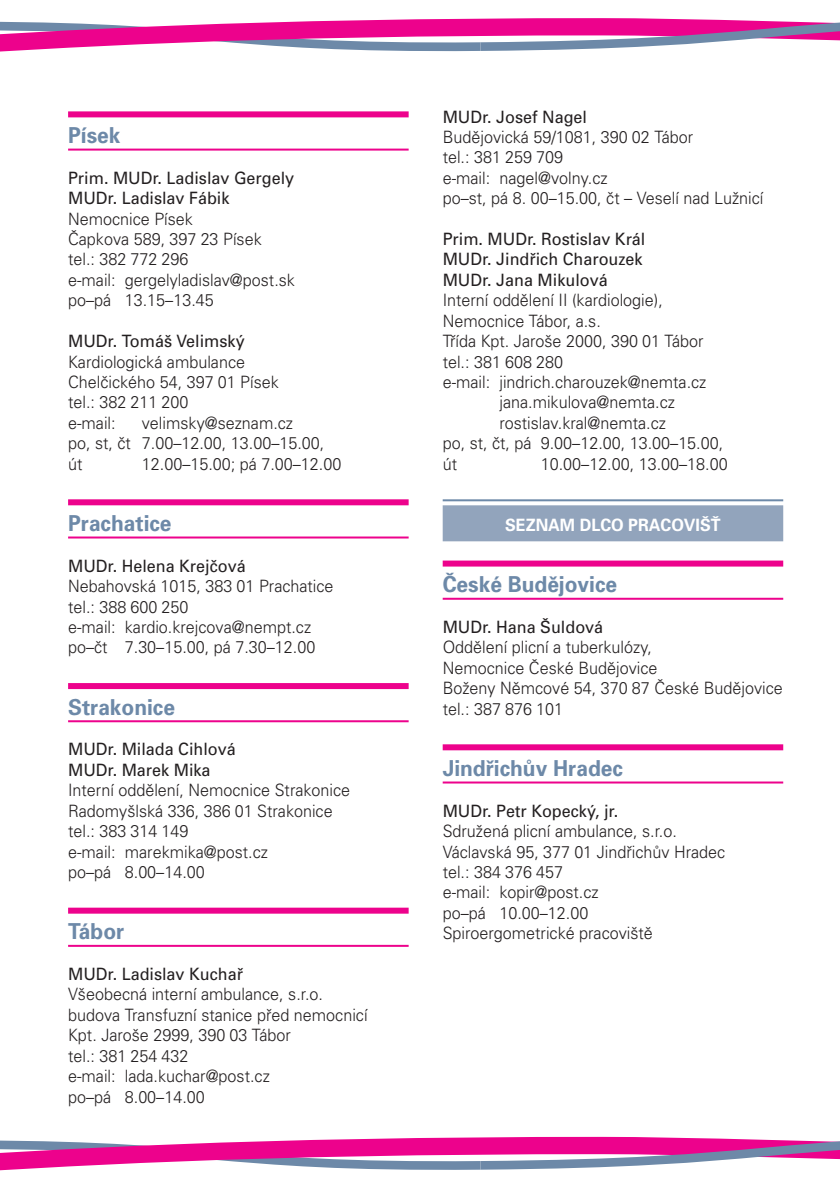
<style>
.page{position:relative;width:840px;height:1191px;background:#fff}
.page>*{position:absolute;margin:0;border:0;box-sizing:border-box;transform-origin:0 0}
.t1{font:700 22px "Univers CE";color:#6d89a8;scale:.95 1}
.t2{font:300 17px/20.4px "Univers CE";color:#231f20;scale:.95 1}
.t3{font:17px/20.4px "Univers CE";color:#231f20;scale:.95 1}
.t4{font:700 17px "Univers CE";color:#fff;scale:.95 1}
</style>
<div class="page">
<svg style="left:0;top:18px;width:839px;height:34px"></svg>
<svg style="left:0;top:1136px;width:839px;height:35px"></svg>
<div style="left:68px;top:111px;width:340px;height:6px;background:#ed028c"></div>
<hr style="left:68px;top:149px;width:340px;height:2px;background:#ed028c">
<div style="left:68px;top:499px;width:340px;height:6px;background:#ed028c"></div>
<hr style="left:68px;top:536px;width:340px;height:2px;background:#ed028c">
<div style="left:68px;top:683px;width:340px;height:6px;background:#ed028c"></div>
<hr style="left:68px;top:720px;width:340px;height:2px;background:#ed028c">
<div style="left:68px;top:907px;width:340px;height:6px;background:#ed028c"></div>
<hr style="left:68px;top:945px;width:340px;height:2px;background:#ed028c">
<hr style="left:442px;top:499px;width:340px;height:2px;background:#6d89a8">
<div style="left:442px;top:505px;width:340px;height:36px;background:#92a4bc"></div>
<div style="left:442px;top:560px;width:340px;height:6px;background:#ed028c"></div>
<hr style="left:442px;top:598px;width:340px;height:2px;background:#ed028c">
<div style="left:442px;top:744px;width:340px;height:6px;background:#ed028c"></div>
<hr style="left:442px;top:781px;width:340px;height:2px;background:#ed028c">
<p class="t1" style="left:68px;top:123px;width:57px">Písek</p>
<p class="t3" style="left:68px;top:168px;width:239px">Prim. MUDr. Ladislav Gergely<br>MUDr. Ladislav Fábik</p>
<p class="t2" style="left:68px;top:209px;width:240px">Nemocnice Písek<br>Čapkova 589, 397 23 Písek<br>tel.: 382 772 296<br>e‑mail: gergelyladislav@post.sk po–pá 13.15–13.45</p>
<p class="t3" style="left:68px;top:331px;width:187px">MUDr. Tomáš Velimský</p>
<p class="t2" style="left:68px;top:352px;width:223px">Kardiologická ambulance<br>Chelčického 54, 397 01 Písek tel.: 382 211 200<br>e‑mail:</p>
<p class="t2" style="left:68px;top:413px;width:271px;text-indent:74px">velimsky@seznam.cz<br>po, st, čt 7.00–12.00, 13.00–15.00, út</p>
<p class="t2" style="left:142px;top:454px;width:211px">12.00–15.00; pá 7.00–12.00</p>
<p class="t1" style="left:68px;top:510px;width:110px">Prachatice</p>
<p class="t3" style="left:68px;top:556px;width:188px">MUDr. Helena Krejčová</p>
<p class="t2" style="left:68px;top:576px;width:281px">Nebahovská 1015, 383 01 Prachatice tel.: 388 600 250<br>e‑mail: kardio.krejcova@nempt.cz po–čt 7.30–15.00, pá 7.30–12.00</p>
<p class="t1" style="left:68px;top:694px;width:114px">Strakonice</p>
<p class="t3" style="left:68px;top:739px;width:178px">MUDr. Milada Cihlová<br>MUDr. Marek Mika</p>
<p class="t2" style="left:68px;top:780px;width:298px">Interní oddělení, Nemocnice Strakonice<br>Radomyšlská 336, 386 01 Strakonice tel.: 383 314 149<br>e‑mail: marekmika@post.cz<br>po–pá 8.00–14.00</p>
<p class="t1" style="left:68px;top:919px;width:61px">Tábor</p>
<p class="t3" style="left:68px;top:964px;width:185px">MUDr. Ladislav Kuchař</p>
<p class="t2" style="left:68px;top:984px;width:316px">Všeobecná interní ambulance, s.r.o. budova Transfuzní stanice před nemocnicí<br>Kpt. Jaroše 2999, 390 03 Tábor<br>tel.: 381 254 432<br>e‑mail: lada.kuchar@post.cz<br>po–pá 8.00–14.00</p>
<p class="t3" style="left:442px;top:107px;width:153px">MUDr. Josef Nagel</p>
<p class="t2" style="left:442px;top:127px;width:339px">Budějovická 59/1081, 390 02 Tábor<br>tel.: 381 259 709<br>e‑mail: nagel@volny.cz<br>po–st, pá 8. 00–15.00, čt – Veselí nad Lužnicí</p>
<p class="t3" style="left:442px;top:229px;width:215px">Prim. MUDr. Rostislav Král<br>MUDr. Jindřich Charouzek<br>MUDr. Jana Mikulová</p>
<p class="t2" style="left:442px;top:290px;width:233px">Interní oddělení II (kardiologie),</p>
<p class="t2" style="left:442px;top:311px;width:168px">Nemocnice Tábor, a.s.</p>
<p class="t2" style="left:442px;top:331px;width:276px">Třída Kpt. Jaroše 2000, 390 01 Tábor</p>
<p class="t2" style="left:442px;top:352px;width:128px">tel.: 381 608 280</p>
<p class="t2" style="left:442px;top:372px;width:279px">e‑mail: jindrich.charouzek@nemta.cz</p>
<p class="t2" style="left:499px;top:392px;width:186px">jana.mikulova@nemta.cz</p>
<p class="t2" style="left:499px;top:413px;width:177px">rostislav.kral@nemta.cz</p>
<p class="t2" style="left:442px;top:433px;width:297px">po, st, čt, pá 9.00–12.00, 13.00–15.00,</p>
<p class="t2" style="left:442px;top:454px;width:17px">út</p>
<p class="t2" style="left:540px;top:454px;width:198px">10.00–12.00, 13.00–18.00</p>
<p class="t4" style="left:505px;top:515px;width:228px">SEZNAM DLCO PRACOVIŠŤ</p>
<p class="t1" style="left:442px;top:572px;width:185px">České Budějovice</p>
<p class="t3" style="left:442px;top:617px;width:170px">MUDr. Hana Šuldová</p>
<p class="t2" style="left:442px;top:637px;width:359px">Oddělení plicní a tuberkulózy,<br>Nemocnice České Budějovice<br>Boženy Němcové 54, 370 87 České Budějovice tel.: 387 876 101</p>
<p class="t1" style="left:442px;top:755px;width:191px">Jindřichův Hradec</p>
<p class="t3" style="left:442px;top:801px;width:186px">MUDr. Petr Kopecký, jr.</p>
<p class="t2" style="left:442px;top:821px;width:299px">Sdružená plicní ambulance, s.r.o.<br>Václavská 95, 377 01 Jindřichův Hradec tel.: 384 376 457<br>e‑mail: kopir@post.cz<br>po–pá 10.00–12.00<br>Spiroergometrické pracoviště</p>
</div>
